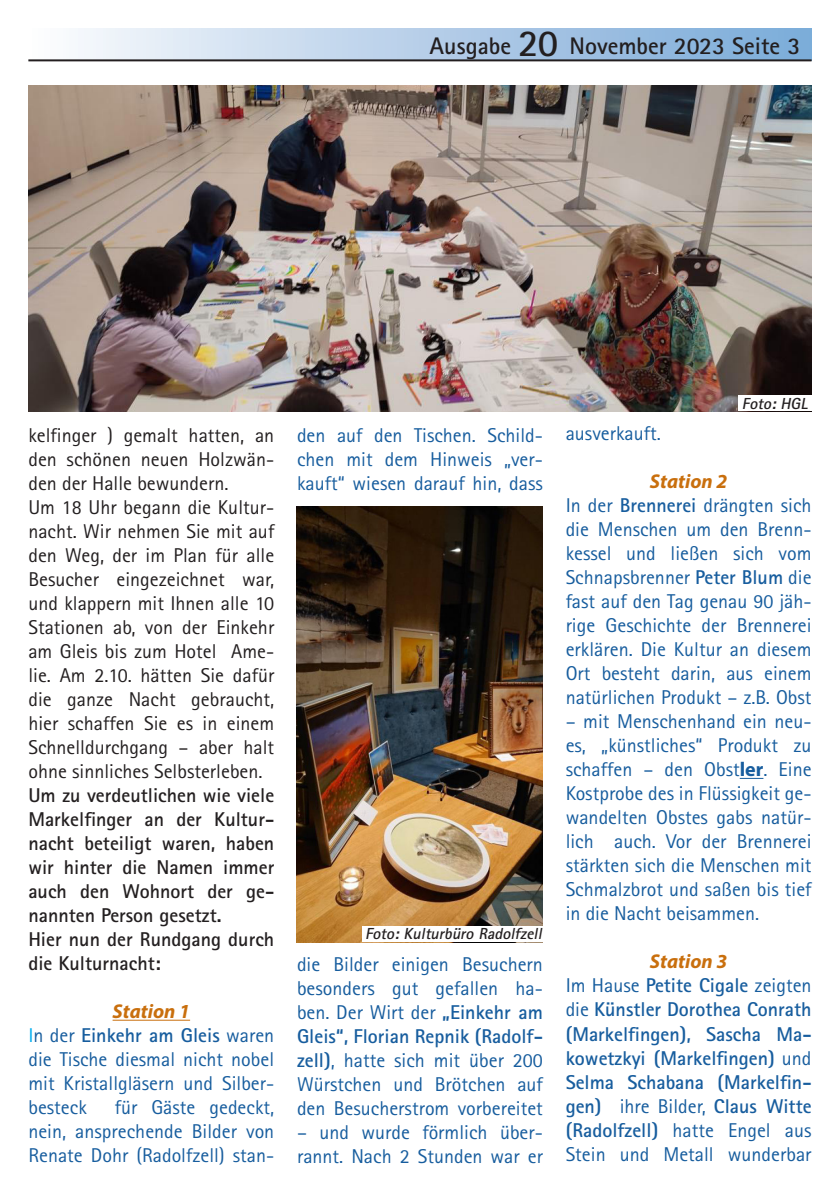
<style>
.page{position:relative;width:840px;height:1191px;background:#fff}
.page>*{position:absolute;margin:0;border:0;box-sizing:border-box;transform-origin:0 0}
.t1{font:700 24px "Rotis Sans Serif Std";color:#231f20}
.t2{font:20px/24px "Rotis Sans Serif";color:#175d9e;text-align:justify}
.t3{font:20px/24px "Rotis Sans Serif";color:#231f20;text-align:justify}
.t4{font:700 20px/24px "Rotis Sans Serif Std";color:#175d9e;text-align:justify}
.t5{font:700 20px/24px "Rotis Sans Serif Std";color:#231f20;text-align:justify}
.t6{font:italic 700 20px "Myriad Pro";color:#c96f0d}
.t7{font:italic 700 16px "Rotis Sans Serif Std";color:#231f20}
.s1{font-size:38px}
.s2{color:#00aeef}
.s3{font-family:"Rotis Sans Serif Std";font-weight:700}
.s4{font-family:"Myriad Pro";font-weight:700}
.s5{font-family:"Rotis Sans Serif";font-weight:400}
</style>
<div class="page">
<div style="left:28px;top:28px;width:783px;height:32px;background:linear-gradient(to right,#fafafd,#78a8d7)"></div>
<hr style="left:28px;top:59px;width:783px;height:2px;background:#231f20">
<img style="left:28px;top:85px;width:783px;height:326px">
<div style="left:737px;top:395px;width:74px;height:16px;background:#fff"></div>
<hr style="left:112px;top:1019px;width:78px;height:1px;background:#c96f0d">
<img style="left:296px;top:506px;width:246px;height:436px">
<div style="left:362px;top:926px;width:182px;height:16px;background:#fff"></div>
<svg style="left:739px;top:778px;width:24px;height:1px"></svg>
<p class="t1" style="left:429px;top:30px;width:372px">Ausgabe <span class="s1">20</span> November 2023 Seite 3</p>
<p class="t3" style="left:28px;top:423px;width:247px">kelfinger ) gemalt hatten, an den schönen neuen Holzwän&shy;den der Halle bewundern.</p>
<p class="t3" style="left:28px;top:495px;width:247px">Um 18 Uhr begann die Kultur&shy;nacht. Wir nehmen Sie mit auf den Weg, der im Plan für alle Besucher eingezeichnet war, und klappern mit Ihnen alle 10<br>Stationen ab, von der Einkehr am Gleis bis zum Hotel Ame&shy;lie. Am 2.10. hätten Sie dafür die ganze Nacht gebraucht, hier schaffen Sie es in einem Schnelldurchgang – aber halt ohne sinnliches Selbsterleben.</p>
<p class="t5" style="left:28px;top:783px;width:247px">Um zu verdeutlichen wie viele Markelfinger an der Kultur&shy;nacht beteiligt waren, haben wir hinter die Namen immer auch den Wohnort der ge&shy;nannten Person gesetzt.</p>
<p class="t5" style="left:28px;top:927px;width:247px">Hier nun der Rundgang durch die Kulturnacht:</p>
<p class="t6" style="left:112px;top:998px;width:79px">Station 1</p>
<p class="t2" style="left:28px;top:1023px;width:247px"><span class="s2">I</span>n der <span class="s3">Einkehr am Gleis</span> waren die Tische diesmal nicht nobel mit Kristallgläsern und Silber&shy;besteck</p>
<p class="t2" style="left:28px;top:1095px;width:247px;text-indent:86px">für Gäste gedeckt, nein, ansprechende Bilder von Renate Dohr (Radolfzell) stan-</p>
<p class="t2" style="left:297px;top:423px;width:247px">den auf den Tischen. Schild&shy;chen mit dem Hinweis „ver&shy;kauft“ wiesen darauf hin, dass</p>
<p class="t7" style="left:365px;top:924px;width:182px">Foto: Kulturbüro Radolfzell</p>
<p class="t2" style="left:297px;top:951px;width:247px">die Bilder einigen Besuchern besonders gut gefallen ha&shy;ben. Der Wirt der <span class="s3">„Einkehr am Gleis“, Florian Repnik (Radolf&shy;zell)</span>, hatte sich mit über 200<br>Würstchen und Brötchen auf den Besucherstrom vorbereitet</p>
<p class="t2" style="left:297px;top:1119px;width:247px">– und wurde förmlich über&shy;rannt. Nach 2 Stunden war er</p>
<p class="t7" style="left:741px;top:393px;width:70px">Foto: HGL</p>
<p class="t2" style="left:565px;top:421px;width:97px">ausverkauft.</p>
<p class="t6" style="left:649px;top:468px;width:79px">Station 2</p>
<p class="t2" style="left:565px;top:493px;width:247px">In der <span class="s3">Brennerei</span> drängten sich die Menschen um den Brenn&shy;kessel und ließen sich vom Schnapsbrenner <span class="s3">Peter Blum</span> die fast auf den Tag genau 90 jäh&shy;rige Geschichte der Brennerei erklären. Die Kultur an diesem Ort besteht darin, aus einem natürlichen Produkt – z.B. Obst</p>
<p class="t2" style="left:565px;top:709px;width:247px">– mit Menschenhand ein neu&shy;es, „künstliches“ Produkt zu schaffen – den Obst<span class="s4">ler</span>. Eine Kostprobe des in Flüssigkeit ge&shy;wandelten Obstes gabs natür&shy;lich auch. Vor der Brennerei stärkten sich die Menschen mit Schmalzbrot und saßen bis tief in die Nacht beisammen.</p>
<p class="t6" style="left:649px;top:948px;width:79px">Station 3</p>
<p class="t4" style="left:565px;top:973px;width:247px"><span class="s5">Im Hause</span> Petite Cigale <span class="s5">zeigten die</span> Künstler Dorothea Conrath (Markelfingen), Sascha Ma&shy;kowetzkyi (Markelfingen) <span class="s5">und </span>Selma Schabana (Markelfin&shy;gen) <span class="s5">ihre Bilder,</span> Claus Witte (Radolfzell) <span class="s5">hatte Engel aus Stein und Metall wunderbar</span></p>
</div>
